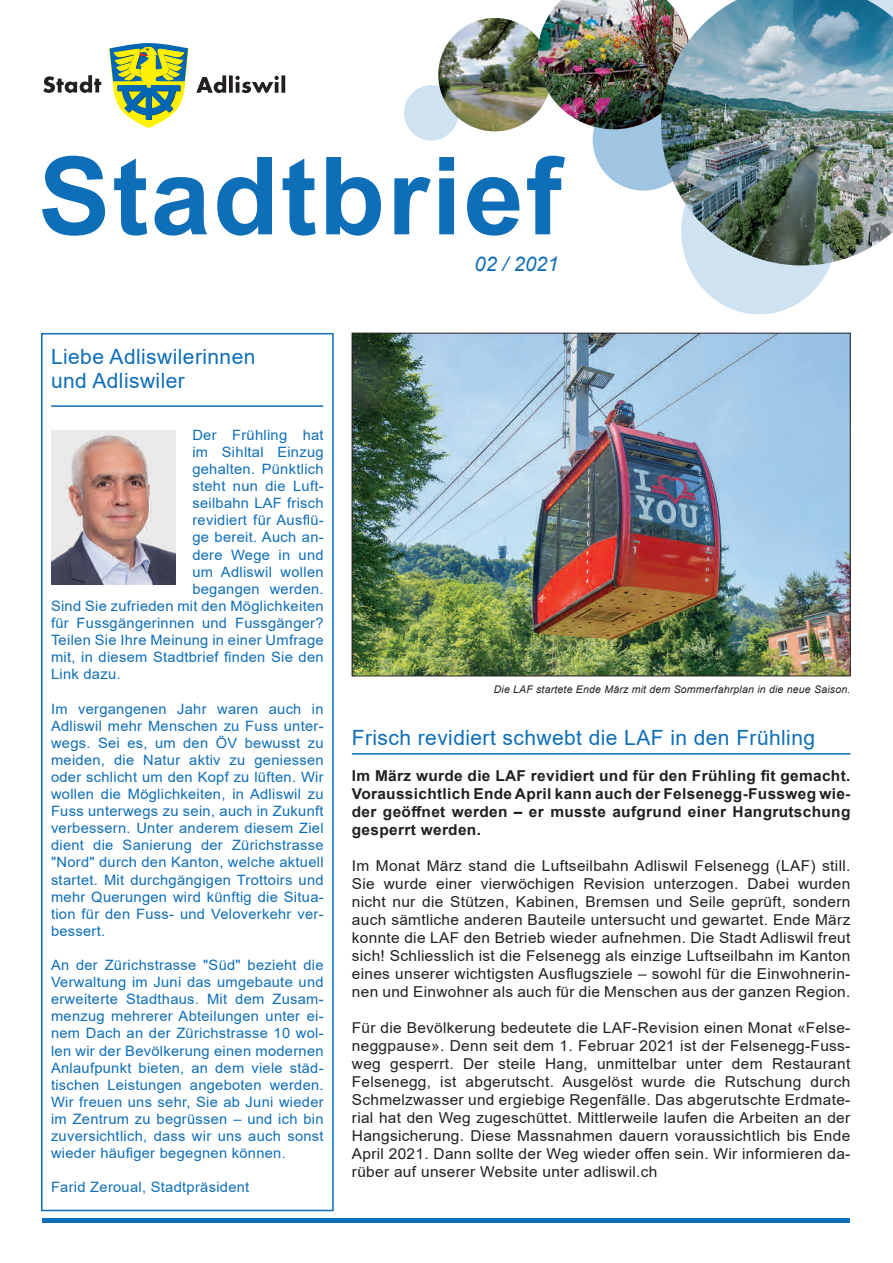
<style>
.page{position:relative;width:893px;height:1263px;background:#fff}
.page>*{position:absolute;margin:0;border:0;box-sizing:border-box;transform-origin:0 0}
.Titel_Titelblatt{font:700 108px "Arial";letter-spacing:.02em;color:#0e6eb8}
.Absatzformat_2{font:21px "Arial";letter-spacing:.02em;color:#0e6eb8}
.Titel_Vorwort{font:21px/24px "Arial";letter-spacing:.02em;color:#0e6eb8}
.Datum_Titelseite{font:italic 20.25px "Arial";color:#0e6eb8}
.Lauftext_richtig{font:15px/18px "Arial";letter-spacing:.02em;color:#231f20;text-align:justify}
.Lauftext_richtig-2{font:700 15px/18px "Arial";letter-spacing:.02em;color:#231f20;text-align:justify}
.Lauftext_richtig-3{font:14.25px/17.1px "Arial";letter-spacing:.02em;color:#0e6eb8;text-align:justify}
.Lauftext_richtig-4{font:italic 10.5px "Arial";letter-spacing:.02em;color:#231f20}
</style>
<div class="page">
<img style="left:438px;top:18px;width:114px;height:113px;border-radius:57px">
<svg style="left:43px;top:75px;width:58px;height:18px"></svg>
<svg style="left:196px;top:75px;width:89px;height:18px"></svg>
<svg style="left:109px;top:43px;width:79px;height:85px"></svg>
<hr style="left:352px;top:753px;width:498px;height:2px;background:#0e6eb8">
<div style="left:43px;top:1218px;width:807px;height:5px;background:#0e6eb8"></div>
<svg style="left:41px;top:333px;width:293px;height:879px"></svg>
<hr style="left:51px;top:405px;width:272px;height:2px;background:#0e6eb8">
<img style="left:51px;top:430px;width:124px;height:155px">
<img style="left:538px;top:0;width:123px;height:127px">
<img style="left:661px;top:0;width:232px;height:265px">
<svg style="left:404px;top:85px;width:55px;height:56px;background:#c4d5df"></svg>
<svg style="left:793px;top:0;width:100px;height:66px;background:#508eac"></svg>
<img style="left:593px;top:88px;width:101px;height:103px;border-radius:50%">
<img style="left:354px;top:335px;width:494px;height:339px">
<img style="left:681px;top:148px;width:156px;height:166px;border-radius:50%">
<p class="Titel_Titelblatt" style="left:38px;top:120px;width:525px">Stadtbrief</p>
<p class="Datum_Titelseite" style="left:474px;top:250px;width:86px">02 / 2021</p>
<p class="Titel_Vorwort" style="left:51px;top:345px;width:206px">Liebe Adliswilerinnen und Adliswiler</p>
<p class="Lauftext_richtig-3" style="left:192px;top:426px;width:133px">Der Frühling hat</p>
<p class="Lauftext_richtig-3" style="left:192px;top:443px;width:133px">im Sihltal Einzug</p>
<p class="Lauftext_richtig-3" style="left:192px;top:460px;width:133px">gehalten. Pünktlich</p>
<p class="Lauftext_richtig-3" style="left:192px;top:477px;width:133px">steht nun die Luft-</p>
<p class="Lauftext_richtig-3" style="left:192px;top:495px;width:133px">seilbahn LAF frisch</p>
<p class="Lauftext_richtig-3" style="left:192px;top:512px;width:133px">revidiert für Ausflü-</p>
<p class="Lauftext_richtig-3" style="left:192px;top:529px;width:133px">ge bereit. Auch an-</p>
<p class="Lauftext_richtig-3" style="left:192px;top:546px;width:133px">dere Wege in und</p>
<p class="Lauftext_richtig-3" style="left:192px;top:563px;width:133px">um Adliswil wollen</p>
<p class="Lauftext_richtig-3" style="left:192px;top:580px;width:133px">begangen werden.</p>
<p class="Lauftext_richtig-3" style="left:51px;top:597px;width:274px">Sind Sie zufrieden mit den Möglichkeiten</p>
<p class="Lauftext_richtig-3" style="left:51px;top:614px;width:274px">für Fussgängerinnen und Fussgänger?</p>
<p class="Lauftext_richtig-3" style="left:51px;top:631px;width:274px">Teilen Sie Ihre Meinung in einer Umfrage</p>
<p class="Lauftext_richtig-3" style="left:51px;top:648px;width:274px">mit, in diesem Stadtbrief finden Sie den</p>
<p class="Lauftext_richtig-3" style="left:51px;top:666px;width:71px">Link dazu.</p>
<p class="Lauftext_richtig-3" style="left:51px;top:700px;width:274px">Im vergangenen Jahr waren auch in Adliswil mehr Menschen zu Fuss unter&shy;wegs. Sei es, um den ÖV bewusst zu meiden, die Natur aktiv zu geniessen oder schlicht um den Kopf zu lüften. Wir wollen die Möglichkeiten, in Adliswil zu Fuss unterwegs zu sein, auch in Zukunft verbessern. Unter anderem diesem Ziel dient die Sanierung der Zürichstrasse "Nord" durch den Kanton, welche aktuell startet. Mit durchgängigen Trottoirs und mehr Querungen wird künftig die Situa&shy;tion für den Fuss- und Veloverkehr ver&shy;bessert.</p>
<p class="Lauftext_richtig-3" style="left:51px;top:956px;width:274px">An der Zürichstrasse "Süd" bezieht die Verwaltung im Juni das umgebaute und erweiterte Stadthaus. Mit dem Zusam&shy;menzug mehrerer Abteilungen unter ei&shy;nem Dach an der Zürichstrasse 10 wol&shy;len wir der Bevölkerung einen modernen Anlaufpunkt bieten, an dem viele städ&shy;tischen Leistungen angeboten werden.<br>Wir freuen uns sehr, Sie ab Juni wieder im Zentrum zu begrüssen – und ich bin zuversichtlich, dass wir uns auch sonst wieder häufiger begegnen können.</p>
<p class="Lauftext_richtig-3" style="left:51px;top:1179px;width:200px">Farid Zeroual, Stadtpräsident</p>
<p class="Lauftext_richtig-4" style="left:494px;top:682px;width:358px">Die LAF startete Ende März mit dem Sommerfahrplan in die neue Saison.</p>
<p class="Absatzformat_2" style="left:352px;top:723px;width:465px">Frisch revidiert schwebt die LAF in den Frühling</p>
<p class="Lauftext_richtig-2" style="left:352px;top:766px;width:500px">Im März wurde die LAF revidiert und für den Frühling fit gemacht.<br>Voraussichtlich Ende April kann auch der Felsenegg-Fussweg wie&shy;der geöffnet werden – er musste aufgrund einer Hangrutschung gesperrt werden.</p>
<p class="Lauftext_richtig" style="left:352px;top:856px;width:500px">Im Monat März stand die Luftseilbahn Adliswil Felsenegg (LAF) still.<br>Sie wurde einer vierwöchigen Revision unterzogen. Dabei wurden nicht nur die Stützen, Kabinen, Bremsen und Seile geprüft, sondern auch sämtliche anderen Bauteile untersucht und gewartet. Ende März konnte die LAF den Betrieb wieder aufnehmen. Die Stadt Adliswil freut sich! Schliesslich ist die Felsenegg als einzige Luftseilbahn im Kanton eines unserer wichtigsten Ausflugsziele – sowohl für die Einwohnerin&shy;nen und Einwohner als auch für die Menschen aus der ganzen Region.</p>
<p class="Lauftext_richtig" style="left:352px;top:1018px;width:500px">Für die Bevölkerung bedeutete die LAF-Revision einen Monat «Felse&shy;neggpause». Denn seit dem 1. Februar 2021 ist der Felsenegg-Fuss&shy;weg gesperrt. Der steile Hang, unmittelbar unter dem Restaurant Felsenegg, ist abgerutscht. Ausgelöst wurde die Rutschung durch Schmelzwasser und ergiebige Regenfälle. Das abgerutschte Erdmate&shy;rial hat den Weg zugeschüttet. Mittlerweile laufen die Arbeiten an der Hangsicherung. Diese Massnahmen dauern voraussichtlich bis Ende April 2021. Dann sollte der Weg wieder offen sein. Wir informieren da&shy;rüber auf unserer Website unter adliswil.ch</p>
</div>
